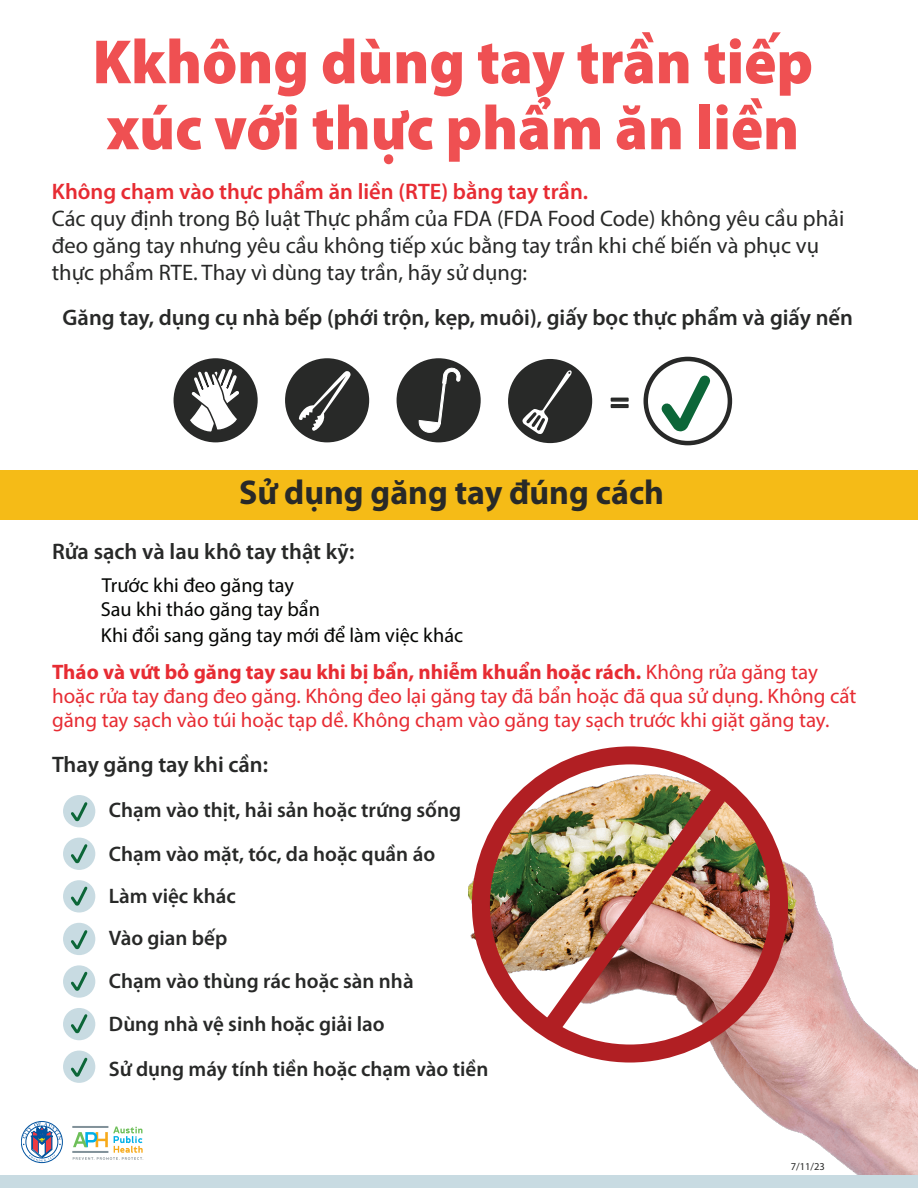
<style>
.page{position:relative;width:918px;height:1188px;background:#fff}
.page>*{position:absolute;margin:0;border:0;box-sizing:border-box;transform-origin:0 0}
.t1{font:900 63px/66px "Myriad Pro";color:#ef5052;scale:.95 1}
.t2{font:700 34.5px "Myriad Pro";color:#282928}
.t3{font:600 31.95px "Myriad Pro";color:#282928}
.t4{font:22.5px/27px "Myriad Pro";color:#282928}
.t5{font:600 22.5px "Myriad Pro";color:#282928}
.t6{font:600 22.5px "Myriad Pro";color:#e72c33}
.t7{font:21px/24px "Myriad Pro";color:#e72c33}
.t8{font:600 21px/43.2px "Myriad Pro";color:#282928}
.t9{font:20.25px/23.9px "Myriad Pro";color:#040503}
.t10{font:10.5px "Myriad Pro";color:#282928}
.s1{font-weight:700}
</style>
<div class="page">
<img style="left:468px;top:787px;width:450px;height:388px">
<div style="left:611px;top:398px;width:18px;height:4px;border:2px solid #282928"></div>
<div style="left:611px;top:404px;width:18px;height:4px;border:2px solid #282928"></div>
<div style="left:174px;top:358px;width:84px;height:84px;background:#282928;border-radius:50%"></div>
<svg style="left:187px;top:366px;width:54px;height:67px"></svg>
<div style="left:285px;top:358px;width:84px;height:84px;background:#282928;border-radius:50%"></div>
<svg style="left:298px;top:371px;width:53px;height:60px"></svg>
<div style="left:397px;top:358px;width:84px;height:84px;background:#282928;border-radius:50%"></div>
<svg style="left:419px;top:367px;width:42px;height:66px"></svg>
<div style="left:508px;top:359px;width:84px;height:84px;background:#282928;border-radius:50%"></div>
<svg style="left:521px;top:370px;width:51px;height:65px"></svg>
<svg style="left:646px;top:359px;width:84px;height:84px"></svg>
<div style="left:644px;top:357px;width:88px;height:88px;border:4px solid #282928;border-radius:50%"></div>
<svg style="left:652px;top:367px;width:67px;height:74px"></svg>
<div style="left:0;top:470px;width:918px;height:50px;background:#f5bb17"></div>
<div style="left:63px;top:795px;width:32px;height:32px;background:#c8dbe2;border-radius:50%"></div>
<div style="left:0;top:1175px;width:918px;height:13px;background:#c8dbe2"></div>
<div style="left:21px;top:1121px;width:42px;height:42px;border:1px solid #0153a0;border-radius:50%"></div>
<svg style="left:23px;top:1122px;width:39px;height:39px"></svg>
<hr style="left:72px;top:1126px;width:36px;height:2px;background:#819199">
<hr style="left:72px;top:1151px;width:36px;height:2px;background:#819199">
<svg style="left:73px;top:1126px;width:70px;height:34px"></svg>
<svg style="left:68px;top:802px;width:22px;height:22px"></svg>
<div style="left:63px;top:838px;width:32px;height:32px;background:#c8dbe2;border-radius:50%"></div>
<svg style="left:68px;top:844px;width:20px;height:22px"></svg>
<div style="left:63px;top:880px;width:32px;height:33px;background:#c8dbe2;border-radius:50%"></div>
<svg style="left:68px;top:884px;width:22px;height:25px"></svg>
<div style="left:63px;top:923px;width:32px;height:32px;background:#c8dbe2;border-radius:50%"></div>
<svg style="left:71px;top:930px;width:19px;height:22px"></svg>
<div style="left:63px;top:965px;width:32px;height:33px;background:#c8dbe2;border-radius:50%"></div>
<svg style="left:68px;top:969px;width:20px;height:25px"></svg>
<div style="left:63px;top:1008px;width:32px;height:32px;background:#c8dbe2;border-radius:50%"></div>
<svg style="left:71px;top:1014px;width:17px;height:20px"></svg>
<div style="left:63px;top:1051px;width:32px;height:32px;background:#c8dbe2;border-radius:50%"></div>
<svg style="left:68px;top:1057px;width:22px;height:23px"></svg>
<div style="left:472px;top:746px;width:316px;height:317px;border:18px solid #b11f23;border-radius:50%"></div>
<img style="left:524px;top:762px;width:225px;height:293px">
<h1 class="t1" style="left:93px;top:26px;width:760px">Kkhông dùng tay trần tiếp xúc với thực phẩm ăn liền</h1>
<p class="t6" style="left:52px;top:177px;width:538px">Không chạm vào thực phẩm ăn liền (RTE) bằng tay trần.</p>
<p class="t4" style="left:52px;top:204px;width:794px">Các quy định trong Bộ luật Thực phẩm của FDA (FDA Food Code) không yêu cầu phải đeo găng tay nhưng yêu cầu không tiếp xúc bằng tay trần khi chế biến và phục vụ thực phẩm RTE. Thay vì dùng tay trần, hãy sử dụng:</p>
<p class="t5" style="left:62px;top:304px;width:792px">Găng tay, dụng cụ nhà bếp (phới trộn, kẹp, muôi), giấy bọc thực phẩm và giấy nến</p>
<h3 class="t3" style="left:610px;top:380px;width:21px">=</h3>
<h2 class="t2" style="left:239px;top:469px;width:426px">Sử dụng găng tay đúng cách</h2>
<p class="t5" style="left:52px;top:537px;width:304px">Rửa sạch và lau khô tay thật kỹ:</p>
<p class="t9" style="left:101px;top:573px;width:221px">Trước khi đeo găng tay<br>Sau khi tháo găng tay bẩn</p>
<p class="t9" style="left:101px;top:623px;width:364px">Khi đổi sang găng tay mới để làm việc khác</p>
<p class="t7" style="left:52px;top:660px;width:806px"><span class="s1">Tháo và vứt bỏ găng tay sau khi bị bẩn, nhiễm khuẩn hoặc rách.</span> Không rửa găng tay hoặc rửa tay đang đeo găng. Không đeo lại găng tay đã bẩn hoặc đã qua sử dụng. Không cất găng tay sạch vào túi hoặc tạp dề. Không chạm vào găng tay sạch trước khi giặt găng tay.</p>
<p class="t5" style="left:52px;top:750px;width:218px">Thay găng tay khi cần:</p>
<p class="t8" style="left:109px;top:788px;width:354px">Chạm vào thịt, hải sản hoặc trứng sống<br>Chạm vào mặt, tóc, da hoặc quần áo</p>
<p class="t8" style="left:109px;top:874px;width:128px">Làm việc khác</p>
<p class="t8" style="left:109px;top:916px;width:120px">Vào gian bếp</p>
<p class="t8" style="left:109px;top:959px;width:306px">Chạm vào thùng rác hoặc sàn nhà</p>
<p class="t8" style="left:109px;top:1002px;width:277px">Dùng nhà vệ sinh hoặc giải lao</p>
<p class="t8" style="left:109px;top:1046px;width:381px">Sử dụng máy tính tiền hoặc chạm vào tiền</p>
<p class="t10" style="left:791px;top:1160px;width:36px">7/11/23</p>
</div>
